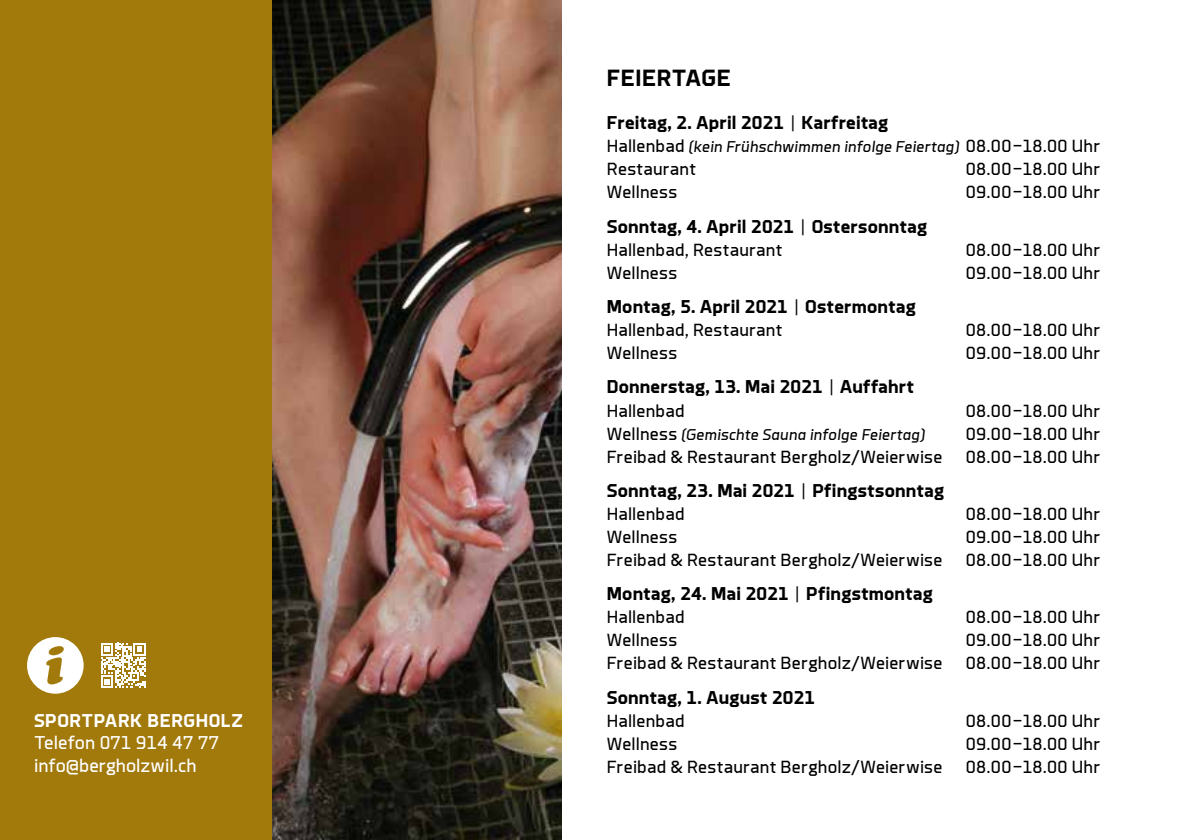
<style>
.page{position:relative;width:1191px;height:840px;background:#fff}
.page>*{position:absolute;margin:0;border:0;box-sizing:border-box;transform-origin:0 0}
.t1{font:italic 900 52px "Cooper";color:#a2790b}
.t2{font:700 24px "Brooklyn";letter-spacing:.02em;color:#000}
.t3{font:700 19px "Brooklyn";letter-spacing:.01em;color:#000}
.t4{font:19px/22.4px "Brooklyn";color:#fff}
.t5{font:700 19px "Brooklyn";letter-spacing:.03em;color:#fff}
.t6{font:18px "Brooklyn";letter-spacing:.01em;color:#000}
.t7{font:italic 16px "Brooklyn";letter-spacing:.01em;color:#000}
.s1{font-weight:300}
.s2{font-style:normal;font-size:18px}
</style>
<div class="page">
<div style="left:0;top:0;width:272px;height:839px;background:#a2790b"></div>
<img style="left:272px;top:0;width:289px;height:839px">
<div style="left:27px;top:636px;width:57px;height:57px;background:#fff;border-radius:50%"></div>
<svg style="left:101px;top:642px;width:45px;height:45px"></svg>
<h1 class="t1" style="left:43px;top:633px;width:21px">i</h1>
<p class="t5" style="left:34px;top:710px;width:210px">SPORTPARK BERGHOLZ</p>
<p class="t4" style="left:34px;top:731px;width:187px">Telefon 071 914 47 77 info@bergholzwil.ch</p>
<h2 class="t2" style="left:607px;top:66px;width:125px">FEIERTAGE</h2>
<p class="t3" style="left:607px;top:113px;width:283px">Freitag, 2. April 2021 <span class="s1">|</span> Karfreitag</p>
<p class="t7" style="left:607px;top:139px;width:495px"><span class="s2">Hallenbad</span> (kein Frühschwimmen infolge Feiertag) <span class="s2">08.00 – 18.00 Uhr</span></p>
<p class="t6" style="left:607px;top:160px;width:91px">Restaurant</p>
<p class="t6" style="left:966px;top:160px;width:136px">08.00 – 18.00 Uhr</p>
<p class="t6" style="left:607px;top:183px;width:72px">Wellness</p>
<p class="t6" style="left:966px;top:183px;width:136px">09.00 – 18.00 Uhr</p>
<p class="t3" style="left:607px;top:217px;width:322px">Sonntag, 4. April 2021 <span class="s1">|</span> Ostersonntag</p>
<p class="t6" style="left:607px;top:240px;width:177px">Hallenbad, Restaurant</p>
<p class="t6" style="left:966px;top:240px;width:136px">08.00 – 18.00 Uhr</p>
<p class="t6" style="left:607px;top:263px;width:72px">Wellness</p>
<p class="t6" style="left:966px;top:263px;width:136px">09.00 – 18.00 Uhr</p>
<p class="t3" style="left:607px;top:297px;width:310px">Montag, 5. April 2021 <span class="s1">|</span> Ostermontag</p>
<p class="t6" style="left:607px;top:321px;width:177px">Hallenbad, Restaurant</p>
<p class="t6" style="left:966px;top:321px;width:136px">08.00 – 18.00 Uhr</p>
<p class="t6" style="left:607px;top:344px;width:72px">Wellness</p>
<p class="t6" style="left:966px;top:344px;width:136px">09.00 – 18.00 Uhr</p>
<p class="t3" style="left:607px;top:377px;width:308px">Donnerstag, 13. Mai 2021 <span class="s1">|</span> Auffahrt</p>
<p class="t6" style="left:607px;top:401px;width:79px">Hallenbad</p>
<p class="t6" style="left:966px;top:401px;width:136px">08.00 – 18.00 Uhr</p>
<p class="t7" style="left:607px;top:426px;width:320px"><span class="s2">Wellness</span> (Gemischte Sauna infolge Feiertag)</p>
<p class="t6" style="left:966px;top:424px;width:136px">09.00 – 18.00 Uhr</p>
<p class="t6" style="left:607px;top:447px;width:337px">Freibad &amp; Restaurant Bergholz/Weierwise</p>
<p class="t6" style="left:966px;top:447px;width:136px">08.00 – 18.00 Uhr</p>
<p class="t3" style="left:607px;top:481px;width:339px">Sonntag, 23. Mai 2021 <span class="s1">|</span> Pfingstsonntag</p>
<p class="t6" style="left:607px;top:504px;width:79px">Hallenbad</p>
<p class="t6" style="left:966px;top:504px;width:136px">08.00 – 18.00 Uhr</p>
<p class="t6" style="left:607px;top:527px;width:72px">Wellness</p>
<p class="t6" style="left:966px;top:527px;width:136px">09.00 – 18.00 Uhr</p>
<p class="t6" style="left:607px;top:550px;width:337px">Freibad &amp; Restaurant Bergholz/Weierwise</p>
<p class="t6" style="left:966px;top:550px;width:136px">08.00 – 18.00 Uhr</p>
<p class="t3" style="left:607px;top:584px;width:327px">Montag, 24. Mai 2021 <span class="s1">|</span> Pfingstmontag</p>
<p class="t6" style="left:607px;top:608px;width:79px">Hallenbad</p>
<p class="t6" style="left:966px;top:608px;width:136px">08.00 – 18.00 Uhr</p>
<p class="t6" style="left:607px;top:631px;width:72px">Wellness</p>
<p class="t6" style="left:966px;top:631px;width:136px">09.00 – 18.00 Uhr</p>
<p class="t6" style="left:607px;top:654px;width:337px">Freibad &amp; Restaurant Bergholz/Weierwise</p>
<p class="t6" style="left:966px;top:654px;width:136px">08.00 – 18.00 Uhr</p>
<p class="t3" style="left:607px;top:687px;width:210px">Sonntag, 1. August 2021</p>
<p class="t6" style="left:607px;top:711px;width:79px">Hallenbad</p>
<p class="t6" style="left:966px;top:711px;width:136px">08.00 – 18.00 Uhr</p>
<p class="t6" style="left:607px;top:734px;width:72px">Wellness</p>
<p class="t6" style="left:966px;top:734px;width:136px">09.00 – 18.00 Uhr</p>
<p class="t6" style="left:607px;top:757px;width:337px">Freibad &amp; Restaurant Bergholz/Weierwise</p>
<p class="t6" style="left:966px;top:757px;width:136px">08.00 – 18.00 Uhr</p>
</div>
